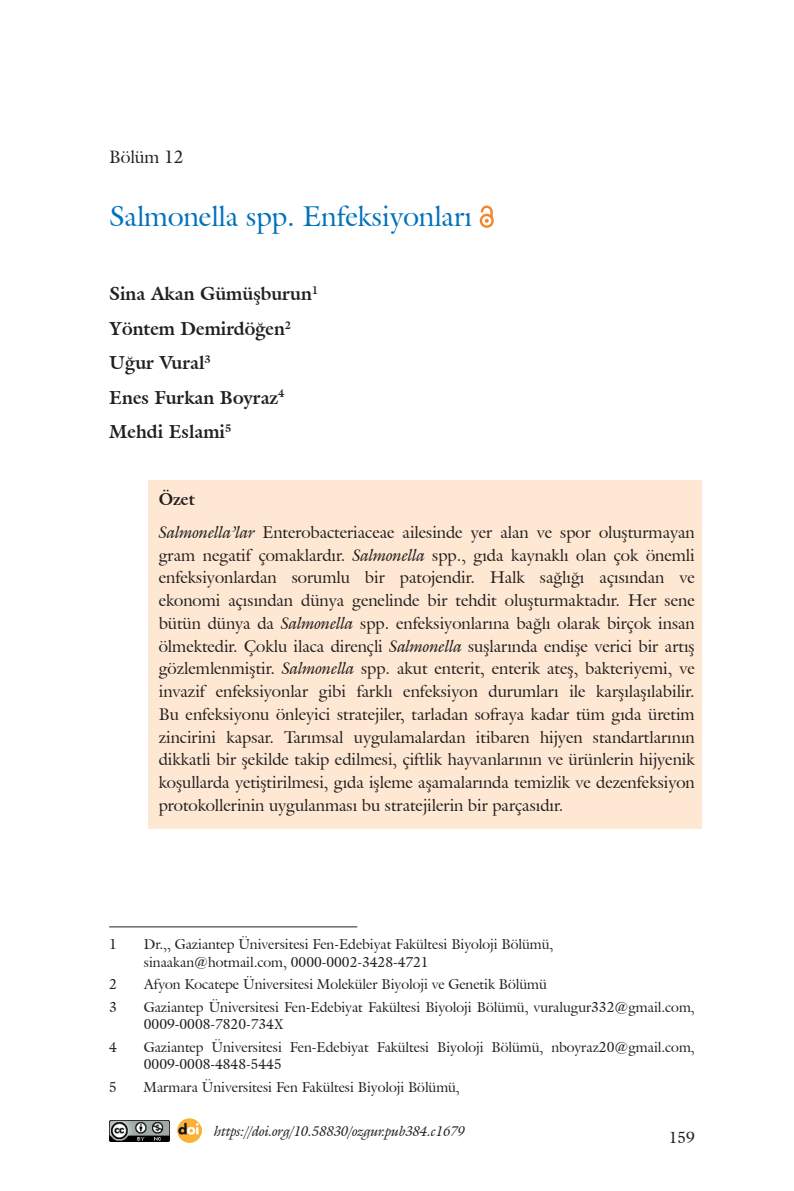
<style>
.page{position:relative;width:794px;height:1191px;background:#fff}
.page>*{position:absolute;margin:0;border:0;box-sizing:border-box;transform-origin:0 0}
.t1{font:28px "Galliard IT Cby BT";color:#0072bc}
.t2{font:700 18.38px/34.5px "Galliard IT Cby BT";color:#231f20}
.t3{font:17.5px "Galliard IT Cby BT";color:#231f20}
.t4{font:16.62px/22.8px "Galliard IT Cby BT";color:#231f20}
.t5{font:15.75px "Galliard IT Cby BT";color:#231f20}
.t6{font:14px/17.5px "Galliard IT Cby BT";color:#231f20}
.t7{font:italic 14px "Galliard IT Cby BT";color:#231f20}
.s1{font-weight:700}
.s2{font-style:italic}
</style>
<div class="page">
<div style="left:148px;top:480px;width:554px;height:348px;background:#fee8d3"></div>
<svg style="left:480px;top:205px;width:14px;height:23px"></svg>
<hr style="left:109px;top:926px;width:248px;height:1px;background:#231f20">
<img style="left:109px;top:1120px;width:60px;height:21px">
<img style="left:177px;top:1118px;width:24px;height:24px">
<p class="t3" style="left:109px;top:145px;width:76px">Bölüm 12</p>
<h1 class="t1" style="left:109px;top:198px;width:364px">Salmonella spp. Enfeksiyonları</h1>
<p class="t2" style="left:109px;top:276px;width:211px">Sina Akan Gümüşburun<sup>1<br></sup>Yöntem Demirdöğen<sup>2<br></sup>Uğur Vural<sup>3<br></sup>Enes Furkan Boyraz<sup>4<br></sup>Mehdi Eslami<sup>5</sup></p>
<p class="t4" style="left:159px;top:483px;width:537px;line-height:32.7px"><span class="s1">Özet<br></span><span class="s2">Salmonella’lar</span> Enterobacteriaceae ailesinde yer alan ve spor oluşturmayan</p>
<p class="t4" style="left:159px;top:543px;width:537px;text-align:justify">gram negatif çomaklardır. <span class="s2">Salmonella</span> spp., gıda kaynaklı olan çok önemli enfeksiyonlardan sorumlu bir patojendir. Halk sağlığı açısından ve ekonomi açısından dünya genelinde bir tehdit oluşturmaktadır. Her sene bütün dünya da <span class="s2">Salmonella</span> spp. enfeksiyonlarına bağlı olarak birçok insan ölmektedir. Çoklu ilaca dirençli <span class="s2">Salmonella</span> suşlarında endişe verici bir artış gözlemlenmiştir. <span class="s2">Salmonella</span> spp. akut enterit, enterik ateş, bakteriyemi, ve invazif enfeksiyonlar gibi farklı enfeksiyon durumları ile karşılaşılabilir.<br>Bu enfeksiyonu önleyici stratejiler, tarladan sofraya kadar tüm gıda üretim zincirini kapsar. Tarımsal uygulamalardan itibaren hijyen standartlarının dikkatli bir şekilde takip edilmesi, çiftlik hayvanlarının ve ürünlerin hijyenik koşullarda yetiştirilmesi, gıda işleme aşamalarında temizlik ve dezenfeksiyon protokollerinin uygulanması bu stratejilerin bir parçasıdır.</p>
<p class="t6" style="left:109px;top:935px;width:9px">1</p>
<p class="t6" style="left:144px;top:935px;width:411px">Dr.,, Gaziantep Üniversitesi Fen-Edebiyat Fakültesi Biyoloji Bölümü, sinaakan@hotmail.com, 0000-0002-3428-4721</p>
<p class="t6" style="left:109px;top:975px;width:9px">2</p>
<p class="t6" style="left:144px;top:975px;width:404px">Afyon Kocatepe Üniversitesi Moleküler Biyoloji ve Genetik Bölümü</p>
<p class="t6" style="left:109px;top:998px;width:9px">3</p>
<p class="t6" style="left:144px;top:998px;width:552px">Gaziantep Üniversitesi Fen-Edebiyat Fakültesi Biyoloji Bölümü, vuralugur332@gmail.com,<br>0009-0008-7820-734X</p>
<p class="t6" style="left:109px;top:1038px;width:9px">4</p>
<p class="t6" style="left:144px;top:1038px;width:552px">Gaziantep Üniversitesi Fen-Edebiyat Fakültesi Biyoloji Bölümü, nboyraz20@gmail.com,<br>0009-0008-4848-5445</p>
<p class="t6" style="left:109px;top:1078px;width:9px">5</p>
<p class="t6" style="left:144px;top:1078px;width:317px">Marmara Üniversitesi Fen Fakültesi Biyoloji Bölümü,</p>
<p class="t7" style="left:214px;top:1121px;width:252px">https://doi.org/10.58830/ozgur.pub384.c1679</p>
<p class="t5" style="left:668px;top:1127px;width:28px">159</p>
</div>
